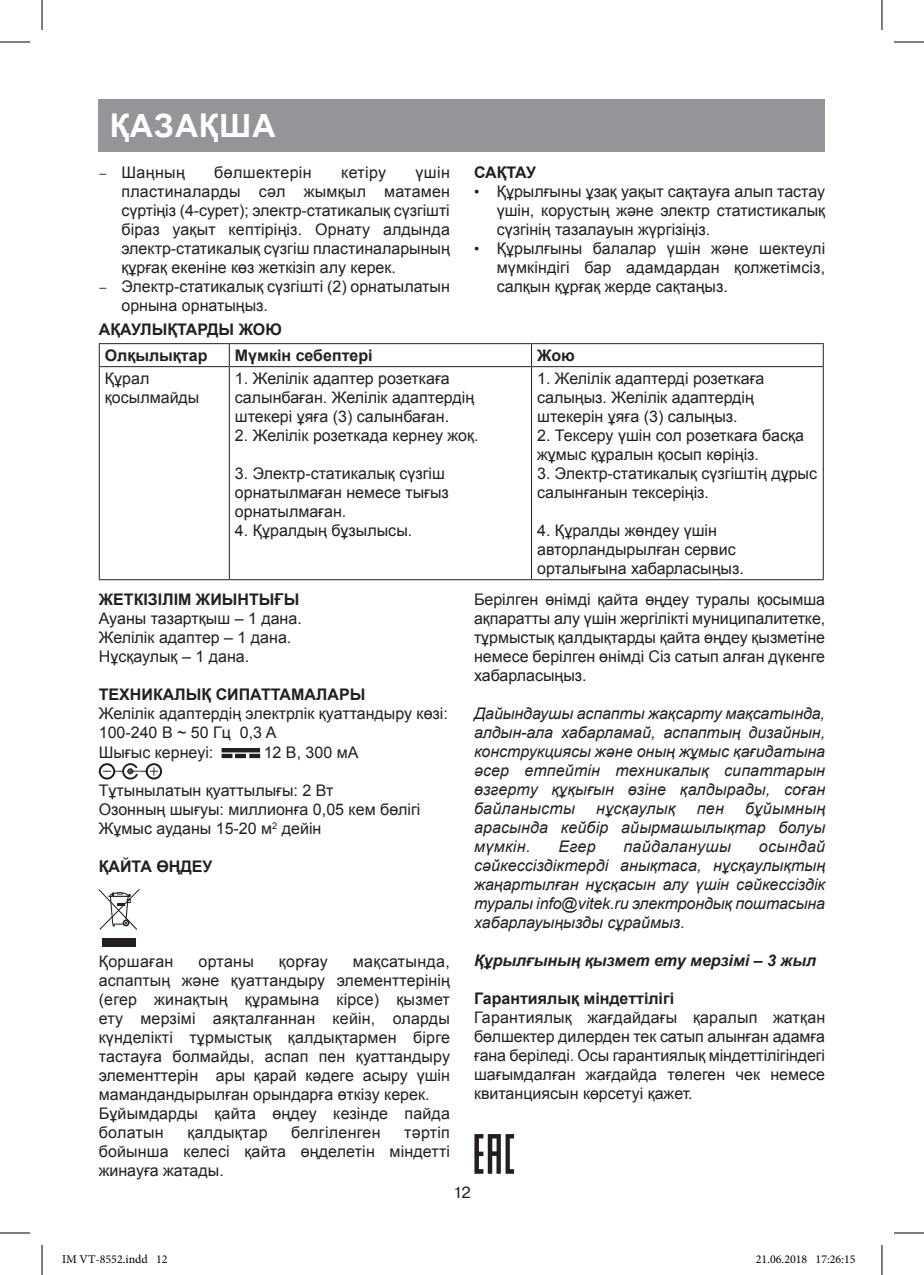
<style>
.page{position:relative;width:924px;height:1275px;background:#fff}
.page>*{position:absolute;margin:0;border:0;box-sizing:border-box;transform-origin:0 0}
.t1{font:700 32px "Arial";letter-spacing:.035em;color:#fff}
.t2{font:16px/19px "Arial";color:#231f20}
.t3{font:italic 16px/19px "Arial";letter-spacing:.01em;color:#231f20;text-align:justify}
.t4{font:700 16px/25.8px "Arial";color:#231f20}
.t5{font:italic 700 16px "Arial";color:#231f20}
.t6{font:16px "Arial";letter-spacing:.02em;color:#231f20}
.t7{font:16px "Arial";letter-spacing:.025em;color:#231f20}
.t8{font:16px "Pragmatica C";color:#231f20}
.t9{font:12px "Minion Pro";color:#000}
.s1{font-family:"Pragmatica C";font-size:14px}
.s2{font-size:15px}
</style>
<div class="page">
<div style="left:99px;top:99px;width:725px;height:53px;background:#939598"></div>
<hr style="left:99px;top:343px;width:130px;height:1px;background:#231f20">
<svg style="left:99px;top:344px;width:1px;height:22px"></svg>
<hr style="left:229px;top:343px;width:302px;height:1px;background:#231f20">
<svg style="left:229px;top:344px;width:1px;height:22px"></svg>
<hr style="left:531px;top:343px;width:292px;height:1px;background:#231f20">
<svg style="left:822px;top:344px;width:1px;height:22px"></svg>
<hr style="left:99px;top:366px;width:130px;height:1px;background:#231f20">
<hr style="left:99px;top:367px;width:1px;height:212px;background:#231f20">
<hr style="left:229px;top:366px;width:302px;height:1px;background:#231f20">
<hr style="left:229px;top:367px;width:1px;height:212px;background:#231f20">
<hr style="left:531px;top:366px;width:292px;height:1px;background:#231f20">
<hr style="left:530px;top:367px;width:1px;height:212px;background:#231f20">
<hr style="left:822px;top:367px;width:1px;height:212px;background:#231f20">
<hr style="left:99px;top:579px;width:130px;height:1px;background:#231f20">
<hr style="left:229px;top:579px;width:302px;height:1px;background:#231f20">
<hr style="left:531px;top:579px;width:292px;height:1px;background:#231f20">
<div style="left:222px;top:748px;width:38px;height:4px;border:1px solid #231f20"></div>
<div style="left:222px;top:754px;width:10px;height:4px;border:1px solid #231f20"></div>
<div style="left:235px;top:754px;width:10px;height:4px;border:1px solid #231f20"></div>
<svg style="left:222px;top:754px;width:24px;height:3px"></svg>
<div style="left:249px;top:754px;width:11px;height:4px;border:1px solid #231f20"></div>
<div style="left:146px;top:763px;width:16px;height:16px;border:2px solid #231f20;border-radius:50%"></div>
<svg style="left:99px;top:763px;width:62px;height:16px"></svg>
<svg style="left:99px;top:889px;width:40px;height:41px"></svg>
<div style="left:102px;top:938px;width:34px;height:8px;background:#231f20"></div>
<svg style="left:474px;top:1134px;width:40px;height:39px"></svg>
<hr style="left:0;top:42px;width:30px;height:1px;background:#000">
<hr style="left:893px;top:42px;width:30px;height:1px;background:#000">
<hr style="left:0;top:1232px;width:30px;height:1px;background:#000">
<hr style="left:893px;top:1232px;width:30px;height:1px;background:#000">
<hr style="left:42px;top:0;width:1px;height:30px;background:#000">
<hr style="left:42px;top:1245px;width:1px;height:30px;background:#000">
<hr style="left:881px;top:0;width:1px;height:30px;background:#000">
<hr style="left:881px;top:1245px;width:1px;height:30px;background:#000">
<h1 class="t1" style="left:110px;top:103px;width:167px">Қазақша</h1>
<p class="t2" style="left:99px;top:163px;width:88px"><span class="s1">–</span> Шаңның</p>
<p class="t7" style="left:214px;top:162px;width:99px">бөлшектерін</p>
<p class="t2" style="left:341px;top:163px;width:46px">кетіру</p>
<p class="t2" style="left:121px;top:163px;width:330px;text-align:justify;text-indent:294px">үшін пластиналарды сәл жымқыл матамен сүртіңіз (4-сурет); электр-статикалық сүзгішті біраз уақыт кептіріңіз. Орнату алдында электр-статикалық сүзгіш пластиналарының құрғақ екеніне көз жеткізіп алу керек.</p>
<p class="t2" style="left:121px;top:277px;width:330px;text-indent:-23px"><span class="s1">–</span> Электр-статикалық сүзгішті (2) орнатылатын орнына орнатыңыз.</p>
<p class="t4" style="left:474px;top:160px;width:64px">САҚТАУ</p>
<p class="t2" style="left:496px;top:182px;width:330px;text-align:justify;text-indent:-23px"><span class="s2">•</span> Құрылғыны ұзақ уақыт сақтауға алып тастау үшін, корустың және электр статистикалық сүзгінің тазалауын жүргізіңіз.</p>
<p class="t2" style="left:496px;top:239px;width:330px;text-align:justify;text-indent:-23px"><span class="s2">•</span> Құрылғыны балалар үшін және шектеулі мүмкіндігі бар адамдардан қолжетімсіз, салқын құрғақ жерде сақтаңыз.</p>
<p class="t4" style="left:105px;top:317px;width:178px;text-indent:-6px">АҚАУЛЫҚТАРДЫ ЖОЮ<br>Олқылықтар</p>
<p class="t4" style="left:235px;top:343px;width:139px">Мүмкін себептері</p>
<p class="t4" style="left:537px;top:343px;width:39px">Жою</p>
<p class="t2" style="left:105px;top:369px;width:96px">Құрал қосылмайды</p>
<p class="t2" style="left:235px;top:369px;width:240px">1. Желілік адаптер розеткаға салынбаған. Желілік адаптердің штекері ұяға (3) салынбаған.</p>
<p class="t2" style="left:235px;top:426px;width:245px">2. Желілік розеткада кернеу жоқ.</p>
<p class="t2" style="left:235px;top:464px;width:215px">3. Электр-статикалық сүзгіш орнатылмаған немесе тығыз орнатылмаған.</p>
<p class="t2" style="left:235px;top:521px;width:179px">4. Құралдың бұзылысы.</p>
<p class="t2" style="left:537px;top:369px;width:229px">1. Желілік адаптерді розеткаға салыңыз. Желілік адаптердің штекерін ұяға (3) салыңыз.</p>
<p class="t2" style="left:537px;top:426px;width:268px">2. Тексеру үшін сол розеткаға басқа жұмыс құралын қосып көріңіз.</p>
<p class="t2" style="left:537px;top:464px;width:281px">3. Электр-статикалық сүзгіштің дұрыс салынғанын тексеріңіз.</p>
<p class="t2" style="left:537px;top:521px;width:208px">4. Құралды жөндеу үшін авторландырылған сервис орталығына хабарласыңыз.</p>
<p class="t4" style="left:99px;top:587px;width:202px">ЖЕТКІЗІЛІМ ЖИЫНТЫҒЫ</p>
<p class="t2" style="left:99px;top:609px;width:204px">Ауаны тазартқыш – 1 дана.<br>Желілік адаптер – 1 дана.<br>Нұсқаулық – 1 дана.</p>
<p class="t4" style="left:99px;top:682px;width:268px">ТЕХНИКАЛЫҚ СИПАТТАМАЛАРЫ</p>
<p class="t2" style="left:99px;top:704px;width:350px">Желілік адаптердің электрлік қуаттандыру көзі:<br>100-240 В ~ 50 Гц 0,3 A<br>Шығыс кернеуі:</p>
<p class="t2" style="left:263px;top:742px;width:96px">12 В, 300 мА</p>
<p class="t2" style="left:99px;top:780px;width:323px">Тұтынылатын қуаттылығы: 2 Вт<br>Озонның шығуы: миллионға 0,05 кем бөлігі<br>Жұмыс ауданы 15-20 м<sup>2</sup> дейін</p>
<p class="t4" style="left:99px;top:853px;width:115px">ҚАЙТА ӨҢДЕУ</p>
<p class="t6" style="left:99px;top:950px;width:76px">Қоршаған</p>
<p class="t2" style="left:198px;top:951px;width:57px">ортаны</p>
<p class="t2" style="left:279px;top:951px;width:50px">қорғау</p>
<p class="t2" style="left:99px;top:951px;width:352px;text-indent:254px">мақсатында, аспаптың және қуаттандыру элементтерінің (егер жинақтың құрамына кірсе) қызмет ету мерзімі аяқталғаннан кейін, оларды күнделікті тұрмыстық қалдықтармен бірге тастауға болмайды, аспап пен қуаттандыру элементтерін ары қарай кәдеге асыру үшін мамандандырылған орындарға өткізу керек.<br>Бұйымдарды қайта өңдеу кезінде пайда болатын</p>
<p class="t6" style="left:187px;top:1121px;width:82px">қалдықтар</p>
<p class="t6" style="left:291px;top:1121px;width:91px">белгіленген</p>
<p class="t2" style="left:99px;top:1122px;width:352px;text-align:justify;text-indent:305px">тәртіп бойынша келесі қайта өңделетін міндетті жинауға жатады.</p>
<p class="t2" style="left:474px;top:590px;width:352px;text-align:justify">Берілген өнімді қайта өңдеу туралы қосымша ақпаратты алу үшін жергілікті муниципалитетке, тұрмыстық қалдықтарды қайта өңдеу қызметіне немесе берілген өнімді Сіз сатып алған дүкенге хабарласыңыз.</p>
<p class="t3" style="left:474px;top:704px;width:352px">Дайындаушы аспапты жақсарту мақсатында, алдын-ала хабарламай, аспаптың дизайнын, конструкциясы және оның жұмыс қағидатына әсер етпейтін техникалық сипаттарын өзгерту құқығын өзіне қалдырады, соған байланысты</p>
<p class="t3" style="left:474px;top:799px;width:352px;text-indent:271px">бұйымның арасында кейбір айырмашылықтар болуы мүмкін.</p>
<p class="t3" style="left:596px;top:799px;width:80px">нұсқаулық</p>
<p class="t3" style="left:696px;top:799px;width:29px">пен</p>
<p class="t3" style="left:474px;top:837px;width:352px;text-indent:285px">осындай сәйкессіздіктерді анықтаса, нұсқаулықтың жаңартылған нұсқасын алу үшін сәйкессіздік туралы info@vitek.ru электрондық поштасына хабарлауыңызды сұраймыз.</p>
<p class="t5" style="left:474px;top:950px;width:343px">Құрылғының қызмет ету мерзімі – 3 жыл</p>
<p class="t4" style="left:474px;top:986px;width:202px">Гарантиялық мiндеттiлiгi</p>
<p class="t2" style="left:474px;top:1008px;width:352px;text-align:justify">Гарантиялық жағдайдағы қаралып жатқан бөлшектер дилерден тек сатып алынған адамға ғана берiледi. Осы гарантиялық мiндеттiлiгiндегi шағымдалған жағдайда төлеген чек немесе квитанциясын көрсетуi қажет.</p>
<p class="t3" style="left:558px;top:837px;width:39px">Егер</p>
<p class="t3" style="left:623px;top:837px;width:109px">пайдаланушы</p>
<p class="t8" style="left:453px;top:1183px;width:19px">12</p>
<p class="t9" style="left:62px;top:1251px;width:107px">IM VT-8552.indd 12</p>
<p class="t9" style="left:755px;top:1251px;width:101px">21.06.2018 17:26:15</p>
</div>
